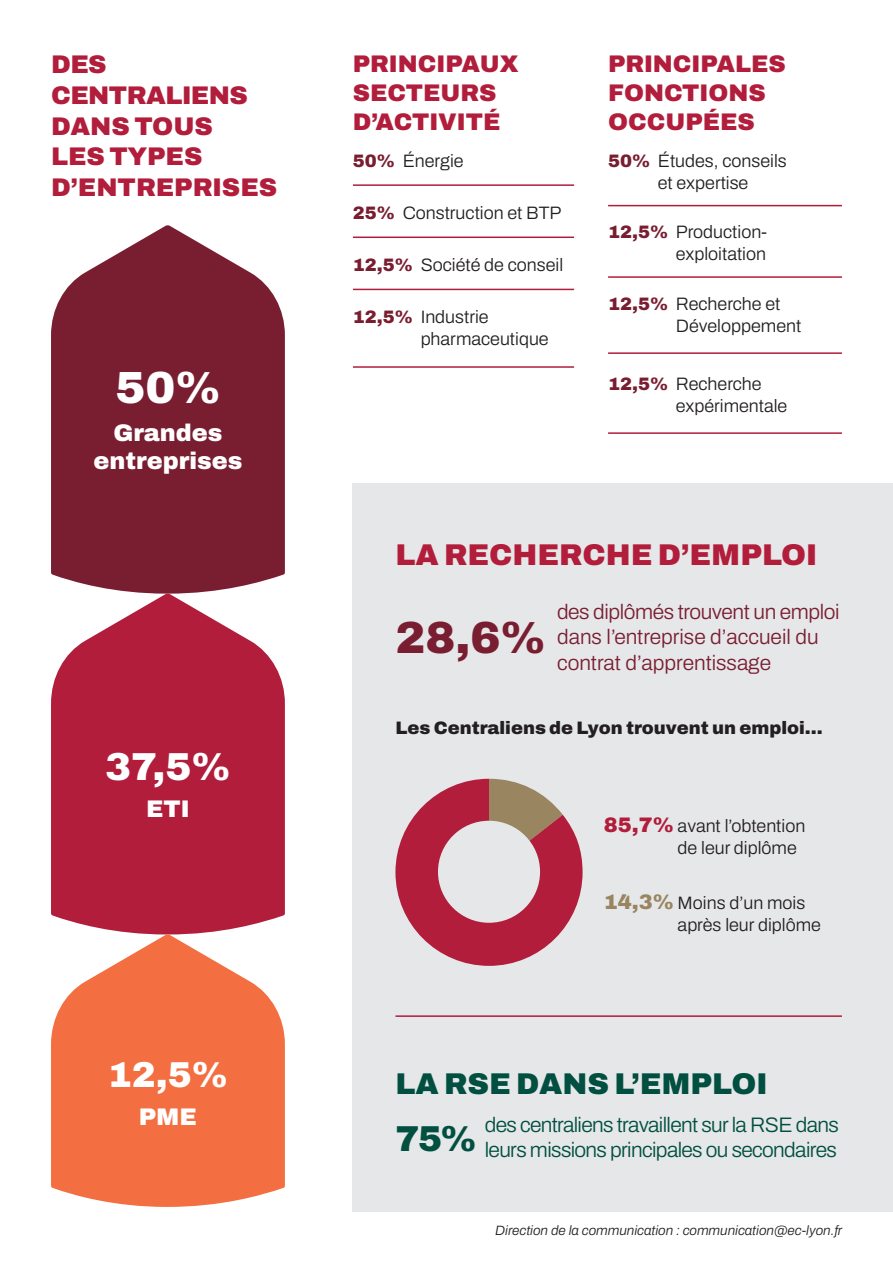
<style>
.page{position:relative;width:893px;height:1263px;background:#fff}
.page>*{position:absolute;margin:0;border:0;box-sizing:border-box;transform-origin:0 0}
.t1{font:600 45px "Archivo";color:#791e31}
.t2{font:600 45px "Archivo";color:#fff}
.t3{font:600 39px "Archivo";color:#fff}
.t4{font:600 36px "Archivo";color:#fff}
.t5{font:600 30px "Archivo";color:#b11d3b}
.t6{font:600 30px "Archivo";color:#004f40}
.t7{font:600 25.5px/30.6px "Archivo";color:#b11d3b}
.t8{font:600 24px/28.8px "Archivo";color:#b11d3b}
.t9{font:600 24px/28.8px "Archivo";color:#fff;text-align:center}
.t10{font:600 21px/25.2px "Archivo";letter-spacing:-.03em;color:#004f40;text-align:right}
.t11{font:600 21px/25.2px "Archivo";color:#791e31}
.t12{font:600 18px/21.6px "Archivo";color:#231f20}
.t13{font:italic 600 13.5px "Archivo";color:#231f20}
.s1{color:#791e31}
.s2{font-size:21px;color:#b11d3b}
.s3{font-size:21px;color:#99855f}
</style>
<div class="page">
<div style="left:353px;top:483px;width:540px;height:729px;background:#e6e7e9"></div>
<svg style="left:51px;top:225px;width:234px;height:369px;fill:#791e31"></svg>
<svg style="left:51px;top:594px;width:234px;height:340px;fill:#b11d3b"></svg>
<svg style="left:51px;top:934px;width:234px;height:273px;fill:#f36f42"></svg>
<hr style="left:353px;top:184px;width:221px;height:2px;background:#b11d3b">
<hr style="left:353px;top:237px;width:221px;height:1px;background:#b11d3b">
<hr style="left:353px;top:289px;width:221px;height:1px;background:#b11d3b">
<hr style="left:353px;top:366px;width:221px;height:2px;background:#b11d3b">
<hr style="left:608px;top:205px;width:234px;height:1px;background:#b11d3b">
<hr style="left:608px;top:276px;width:234px;height:2px;background:#b11d3b">
<hr style="left:608px;top:352px;width:234px;height:2px;background:#b11d3b">
<svg style="left:395px;top:779px;width:188px;height:187px"></svg>
<div style="left:438px;top:821px;width:102px;height:102px;background:#e6e7e9;border-radius:50%"></div>
<hr style="left:395px;top:1015px;width:447px;height:2px;background:#b11d3b">
<hr style="left:608px;top:432px;width:234px;height:2px;background:#b11d3b">
<h3 class="t7" style="left:51px;top:49px;width:228px">DES<br>CENTRALIENS<br>DANS TOUS<br>LES TYPES<br>D’ENTREPRISES</h3>
<h1 class="t2" style="left:115px;top:354px;width:107px">50%</h1>
<h3 class="t9" style="left:94px;top:418px;width:150px">Grandes entreprises</h3>
<h2 class="t3" style="left:105px;top:737px;width:127px">37,5%</h2>
<h3 class="t9" style="left:146px;top:794px;width:45px">ETI</h3>
<h3 class="t4" style="left:108px;top:1048px;width:122px">12,5%</h3>
<h3 class="t9" style="left:139px;top:1102px;width:59px">PME</h3>
<h3 class="t8" style="left:353px;top:50px;width:167px">PRINCIPAUX<br>SECTEURS<br>D’ACTIVITÉ</h3>
<p class="t12" style="left:353px;top:150px;width:112px"><span class="s1">50%</span> Énergie</p>
<p class="t12" style="left:353px;top:202px;width:210px"><span class="s1">25%</span> Construction et BTP</p>
<p class="t12" style="left:353px;top:254px;width:212px"><span class="s1">12,5%</span> Société de conseil</p>
<p class="t12" style="left:421px;top:306px;width:130px;text-indent:-68px"><span class="s1">12,5%</span> Industrie pharmaceutique</p>
<h3 class="t8" style="left:608px;top:50px;width:179px">PRINCIPALES<br>FONCTIONS<br>OCCUPÉES</h3>
<p class="t12" style="left:658px;top:150px;width:130px;text-indent:-50px"><span class="s1">50%</span> Études, conseils et expertise</p>
<p class="t12" style="left:608px;top:221px;width:161px;text-align:right"><span class="s1">12,5%</span> Production&shy;exploitation</p>
<p class="t12" style="left:676px;top:293px;width:127px;text-indent:-68px"><span class="s1">12,5%</span> Recherche et<br>Développement</p>
<p class="t12" style="left:676px;top:373px;width:113px;text-indent:-68px"><span class="s1">12,5%</span> Recherche expérimentale</p>
<h3 class="t5" style="left:395px;top:532px;width:423px">LA RECHERCHE D’EMPLOI</h3>
<h1 class="t1" style="left:395px;top:604px;width:152px">28,6%</h1>
<p class="t11" style="left:557px;top:599px;width:284px">des diplômés trouvent un emploi dans l’entreprise d’accueil du contrat d’apprentissage</p>
<p class="t12" style="left:395px;top:717px;width:429px">Les Centraliens de Lyon trouvent un emploi...</p>
<p class="t12" style="left:678px;top:815px;width:129px;text-indent:-74px"><span class="s2">85,7%</span> avant l’obtention de leur diplôme</p>
<p class="t12" style="left:678px;top:892px;width:145px;text-indent:-74px"><span class="s3">14,3%</span> Moins d’un mois après leur diplôme</p>
<h3 class="t6" style="left:395px;top:1061px;width:373px">LA RSE DANS L’EMPLOI</h3>
<p class="t10" style="left:395px;top:1112px;width:445px">des centraliens travaillent sur la RSE dans<br><sup>75%</sup> leurs missions principales ou secondaires</p>
<p class="t13" style="left:495px;top:1220px;width:348px">Direction de la communication : communication@ec-lyon.fr</p>
</div>
